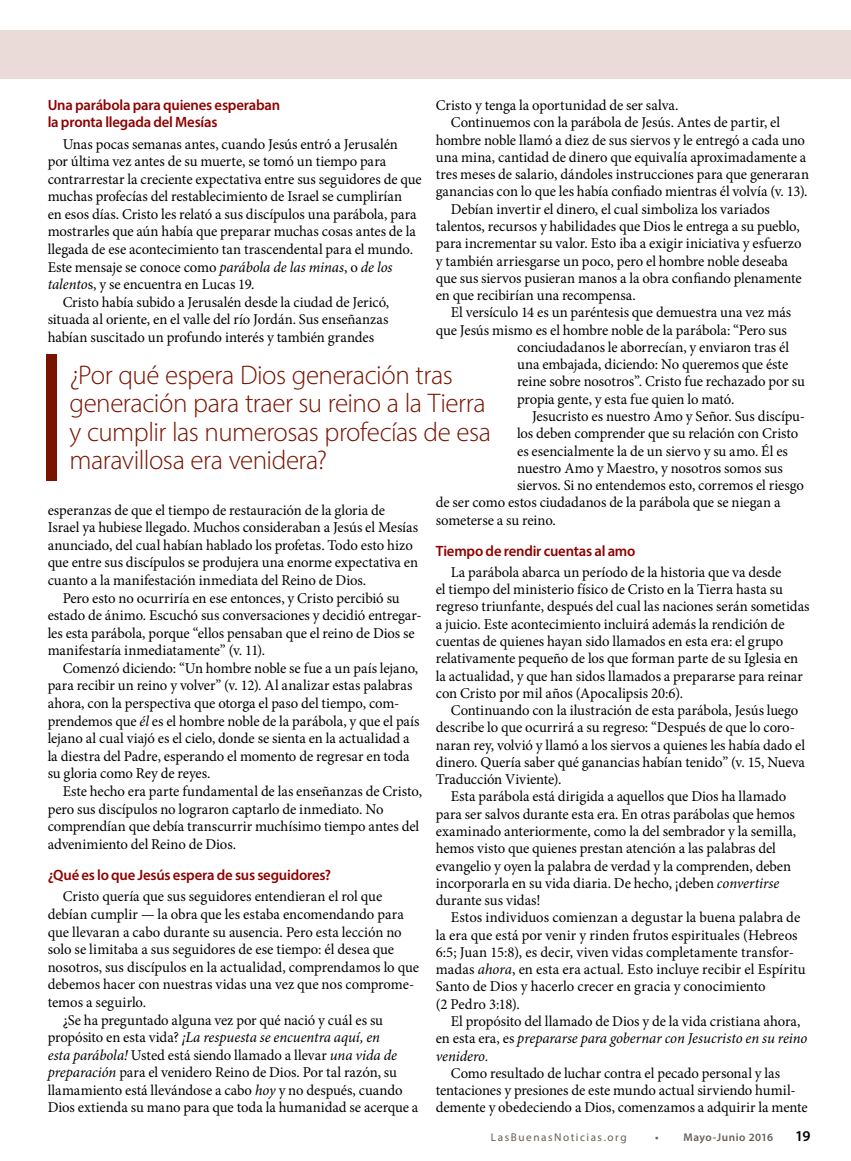
<style>
.page{position:relative;width:851px;height:1161px;background:#fff}
.page>*{position:absolute;margin:0;border:0;box-sizing:border-box;transform-origin:0 0}
.t1{font:300 27px/28.5px "Myriad Pro";letter-spacing:-.02em;color:#781300}
.t2{font:15px/17.2px "Minion Pro";letter-spacing:-.005em;color:#000}
.t3{font:600 15px/16.8px "Myriad Pro";letter-spacing:-.015em;color:#8f0000}
.t4{font:italic 15px "Minion Pro";letter-spacing:-.005em;color:#000}
.t5{font:600 15px "Myriad Pro";color:#000}
.t6{font:11.25px "Myriad Pro";letter-spacing:.135em;color:#685e57}
.t7{font:600 11.25px "Myriad Pro";letter-spacing:.045em;color:#685e57}
.s1{font-style:italic}
.s2{font-style:normal}
</style>
<div class="page">
<div style="left:0;top:30px;width:850px;height:48px;background:#eadbd9"></div>
<div style="left:46px;top:354px;width:11px;height:127px;background:#781300"></div>
<p class="t2" style="left:436px;top:97px;width:244px">Cristo y tenga la oportunidad de ser salva.</p>
<p class="t2" style="left:451px;top:114px;width:331px">Continuemos con la parábola de Jesús. Antes de partir, el</p>
<p class="t2" style="left:436px;top:131px;width:371px">hombre noble llamó a diez de sus siervos y le entregó a cada uno</p>
<p class="t2" style="left:436px;top:149px;width:372px">una mina, cantidad de dinero que equivalía aproximadamente a</p>
<p class="t2" style="left:436px;top:166px;width:375px">tres meses de salario, dándoles instrucciones para que generaran</p>
<p class="t2" style="left:436px;top:183px;width:373px">ganancias con lo que les había confiado mientras él volvía (v. 13).</p>
<p class="t2" style="left:451px;top:200px;width:320px">Debían invertir el dinero, el cual simboliza los variados</p>
<p class="t2" style="left:436px;top:218px;width:365px">talentos, recursos y habilidades que Dios le entrega a su pueblo,</p>
<p class="t2" style="left:436px;top:235px;width:367px">para incrementar su valor. Esto iba a exigir iniciativa y esfuerzo</p>
<p class="t2" style="left:436px;top:252px;width:353px">y también arriesgarse un poco, pero el hombre noble deseaba</p>
<p class="t2" style="left:436px;top:269px;width:367px">que sus siervos pusieran manos a la obra confiando plenamente</p>
<p class="t2" style="left:436px;top:287px;width:201px">en que recibirían una recompensa.</p>
<p class="t2" style="left:451px;top:304px;width:342px">El versículo 14 es un paréntesis que demuestra una vez más</p>
<p class="t2" style="left:436px;top:321px;width:352px">que Jesús mismo es el hombre noble de la parábola: “Pero sus</p>
<p class="t2" style="left:517px;top:339px;width:273px">conciudadanos le aborrecían, y enviaron tras él</p>
<p class="t2" style="left:517px;top:356px;width:273px">una embajada, diciendo: No queremos que éste</p>
<p class="t2" style="left:517px;top:373px;width:289px">reine sobre nosotros”. Cristo fue rechazado por su</p>
<p class="t2" style="left:517px;top:390px;width:219px">propia gente, y esta fue quien lo mató.</p>
<p class="t2" style="left:532px;top:408px;width:274px">Jesucristo es nuestro Amo y Señor. Sus discípu-</p>
<p class="t2" style="left:517px;top:425px;width:283px">los deben comprender que su relación con Cristo</p>
<p class="t2" style="left:517px;top:442px;width:272px">es esencialmente la de un siervo y su amo. Él es</p>
<p class="t2" style="left:517px;top:459px;width:267px">nuestro Amo y Maestro, y nosotros somos sus</p>
<p class="t2" style="left:517px;top:477px;width:288px">siervos. Si no entendemos esto, corremos el riesgo</p>
<p class="t2" style="left:436px;top:494px;width:346px">de ser como estos ciudadanos de la parábola que se niegan a</p>
<p class="t2" style="left:436px;top:511px;width:122px">someterse a su reino.</p>
<p class="t3" style="left:436px;top:542px;width:201px">Tiempo de rendir cuentas al amo</p>
<p class="t2" style="left:436px;top:563px;width:375px;text-indent:15px">La parábola abarca un período de la historia que va desde<br>el tiempo del ministerio físico de Cristo en la Tierra hasta su regreso triunfante, después del cual las naciones serán sometidas a juicio. Este acontecimiento incluirá además la rendición de cuentas de quienes hayan sido llamados en esta era: el grupo relativamente pequeño de los que forman parte de su Iglesia en la actualidad, y que han sidos llamados a prepararse para reinar con Cristo por mil años (Apocalipsis 20:6).</p>
<p class="t2" style="left:436px;top:702px;width:371px;text-indent:15px">Continuando con la ilustración de esta parábola, Jesús luego describe lo que ocurrirá a su regreso: “Después de que lo coro&shy;naran rey, volvió y llamó a los siervos a quienes les había dado el dinero. Quería saber qué ganancias habían tenido” (v. 15, Nueva Traducción Viviente).</p>
<p class="t2" style="left:436px;top:788px;width:362px;text-indent:15px">Esta parábola está dirigida a aquellos que Dios ha llamado para ser salvos durante esta era. En otras parábolas que hemos examinado anteriormente, como la del sembrador y la semilla, hemos visto que quienes prestan atención a las palabras del evangelio y oyen la palabra de verdad y la comprenden, deben incorporarla en su vida diaria. De hecho, ¡deben <span class="s1">convertirse </span>durante sus vidas!</p>
<p class="t2" style="left:436px;top:909px;width:371px;text-indent:15px">Estos individuos comienzan a degustar la buena palabra de la era que está por venir y rinden frutos espirituales (Hebreos 6:5; Juan 15:8), es decir, viven vidas completamente transfor&shy;madas <span class="s1">ahora</span>, en esta era actual. Esto incluye recibir el Espíritu Santo de Dios y hacerlo crecer en gracia y conocimiento<br>(2 Pedro 3:18).</p>
<p class="t2" style="left:436px;top:1013px;width:373px;text-indent:15px">El propósito del llamado de Dios y de la vida cristiana ahora, en esta era, es <span class="s1">prepararse para gobernar con Jesucristo en su reino venidero.</span></p>
<p class="t2" style="left:436px;top:1065px;width:373px;text-indent:15px">Como resultado de luchar contra el pecado personal y las tentaciones y presiones de este mundo actual sirviendo humil&shy;demente y obedeciendo a Dios, comenzamos a adquirir la mente</p>
<p class="t3" style="left:48px;top:97px;width:234px">Una parábola para quienes esperaban la pronta llegada del Mesías</p>
<p class="t2" style="left:63px;top:135px;width:337px">Unas pocas semanas antes, cuando Jesús entró a Jerusalén</p>
<p class="t2" style="left:48px;top:153px;width:340px">por última vez antes de su muerte, se tomó un tiempo para</p>
<p class="t2" style="left:48px;top:170px;width:375px">contrarrestar la creciente expectativa entre sus seguidores de que</p>
<p class="t2" style="left:48px;top:188px;width:356px">muchas profecías del restablecimiento de Israel se cumplirían</p>
<p class="t2" style="left:48px;top:206px;width:370px">en esos días. Cristo les relató a sus discípulos una parábola, para</p>
<p class="t2" style="left:48px;top:223px;width:369px">mostrarles que aún había que preparar muchas cosas antes de la</p>
<p class="t2" style="left:48px;top:241px;width:367px">llegada de ese acontecimiento tan trascendental para el mundo.</p>
<p class="t2" style="left:48px;top:258px;width:346px">Este mensaje se conoce como <span class="s1">parábola de las minas</span>, o <span class="s1">de los</span></p>
<p class="t2" style="left:48px;top:276px;width:208px"><span class="s1">talento</span>s, y se encuentra en Lucas 19.</p>
<p class="t2" style="left:63px;top:293px;width:328px">Cristo había subido a Jerusalén desde la ciudad de Jericó,</p>
<p class="t2" style="left:48px;top:311px;width:342px">situada al oriente, en el valle del río Jordán. Sus enseñanzas</p>
<p class="t2" style="left:48px;top:329px;width:328px">habían suscitado un profundo interés y también grandes</p>
<h1 class="t1" style="left:69px;top:360px;width:423px">¿Por qué espera Dios generación tras generación para traer su reino a la Tierra y cumplir las numerosas profecías de esa maravillosa era venidera?</h1>
<p class="t2" style="left:48px;top:501px;width:372px">esperanzas de que el tiempo de restauración de la gloria de Israel ya hubiese llegado. Muchos consideraban a Jesús el Mesías anunciado, del cual habían hablado los profetas. Todo esto hizo que entre sus discípulos se produjera una enorme expectativa en cuanto a la manifestación inmediata del Reino de Dios.</p>
<p class="t2" style="left:48px;top:589px;width:375px;text-indent:15px">Pero esto no ocurriría en ese entonces, y Cristo percibió su estado de ánimo. Escuchó sus conversaciones y decidió entregar&shy;les esta parábola, porque “ellos pensaban que el reino de Dios se manifestaría inmediatamente” (v. 11).</p>
<p class="t2" style="left:48px;top:659px;width:373px;text-indent:15px">Comenzó diciendo: “Un hombre noble se fue a un país lejano, para recibir un reino y volver” (v. 12). Al analizar estas palabras ahora, con la perspectiva que otorga el paso del tiempo, com&shy;prendemos que <span class="s1">él</span> es el hombre noble de la parábola, y que el país lejano al cual viajó es el cielo, donde se sienta en la actualidad a la diestra del Padre, esperando el momento de regresar en toda su gloria como Rey de reyes.</p>
<p class="t2" style="left:48px;top:782px;width:376px;text-indent:15px">Este hecho era parte fundamental de las enseñanzas de Cristo, pero sus discípulos no lograron captarlo de inmediato. No comprendían que debía transcurrir muchísimo tiempo antes del advenimiento del Reino de Dios.</p>
<p class="t3" style="left:48px;top:866px;width:285px">¿Qué es lo que Jesús espera de sus seguidores?</p>
<p class="t2" style="left:63px;top:888px;width:321px">Cristo quería que sus seguidores entendieran el rol que</p>
<p class="t2" style="left:48px;top:906px;width:357px">debían cumplir — la obra que les estaba encomendando para</p>
<p class="t2" style="left:48px;top:923px;width:355px">que llevaran a cabo durante su ausencia. Pero esta lección no</p>
<p class="t2" style="left:48px;top:941px;width:348px">solo se limitaba a sus seguidores de ese tiempo: él desea que</p>
<p class="t2" style="left:48px;top:958px;width:373px">nosotros, sus discípulos en la actualidad, comprendamos lo que</p>
<p class="t2" style="left:48px;top:976px;width:368px">debemos hacer con nuestras vidas una vez que nos comprome-</p>
<p class="t2" style="left:48px;top:994px;width:100px">temos a seguirlo.</p>
<p class="t2" style="left:63px;top:1011px;width:322px">¿Se ha preguntado alguna vez por qué nació y cuál es su</p>
<p class="t4" style="left:48px;top:1027px;width:334px"><span class="s2">propósito en esta vida?</span> ¡La respuesta se encuentra aquí, en</p>
<p class="t2" style="left:48px;top:1046px;width:351px"><span class="s1">esta parábola!</span> Usted está siendo llamado a llevar <span class="s1">una vida de</span></p>
<p class="t2" style="left:48px;top:1064px;width:351px"><span class="s1">preparación</span> para el venidero Reino de Dios. Por tal razón, su</p>
<p class="t2" style="left:48px;top:1081px;width:356px">llamamiento está llevándose a cabo <span class="s1">hoy</span> y no después, cuando</p>
<p class="t2" style="left:48px;top:1099px;width:372px">Dios extienda su mano para que toda la humanidad se acerque a</p>
<p class="t6" style="left:491px;top:1130px;width:137px">LasBuenasNoticias.org</p>
<p class="t7" style="left:655px;top:1130px;width:119px">• Mayo-Junio 2016</p>
<p class="t5" style="left:795px;top:1127px;width:17px">19</p>
</div>
